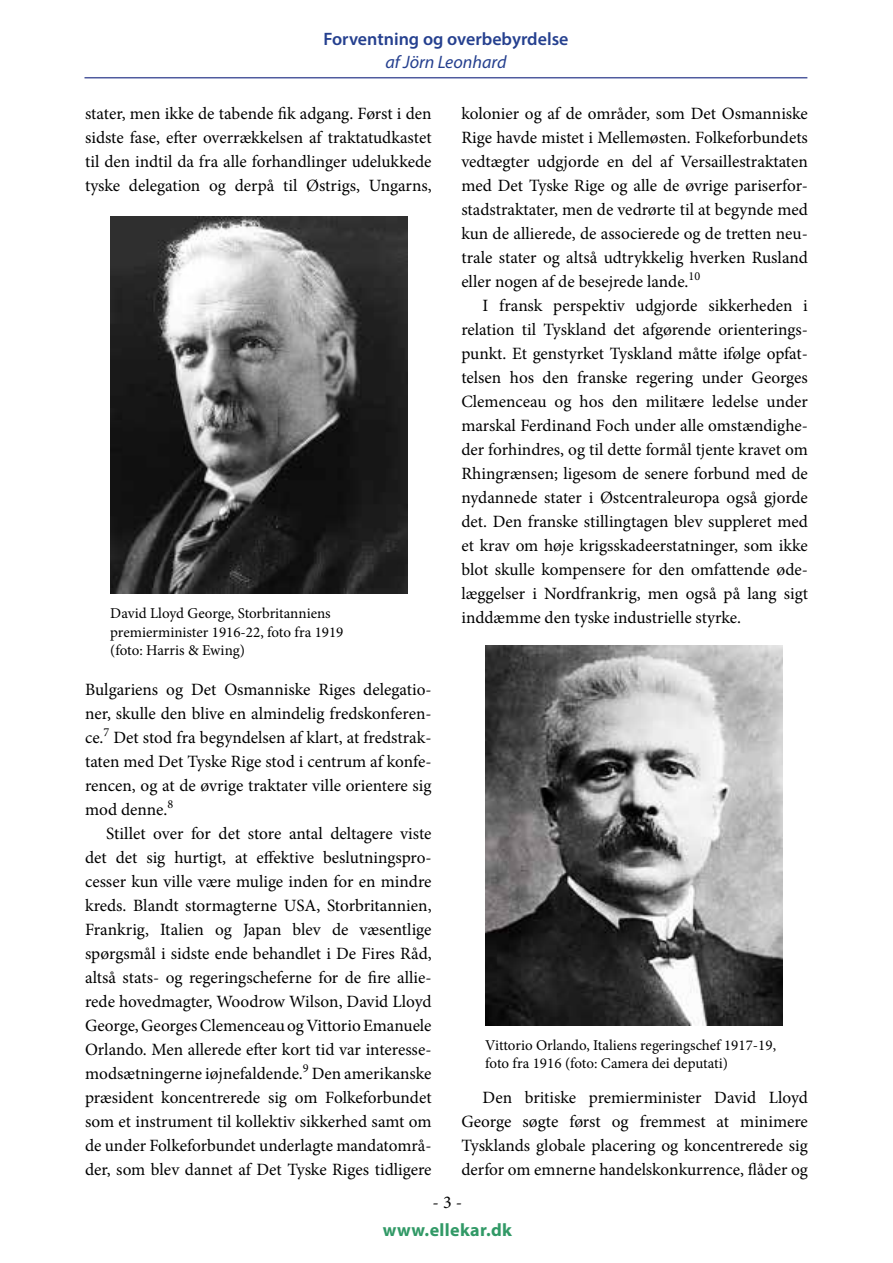
<style>
.page{position:relative;width:893px;height:1263px;background:#fff}
.page>*{position:absolute;margin:0;border:0;box-sizing:border-box;transform-origin:0 0}
.t1{font:600 18px "Myriad Pro";color:#25408f}
.t2{font:italic 18px "Myriad Pro";color:#25408f}
.t3{font:700 18px "Myriad Pro";letter-spacing:.02em;color:#319966}
.t4{font:18px "Minion Pro";color:#000}
.t5{font:17.25px/24px "Minion Pro";color:#000;text-align:justify}
.t6{font:15px/18px "Minion Pro";color:#000}
</style>
<div class="page">
<hr style="left:84px;top:77px;width:723px;height:1px;background:#4f5b9e">
<img style="left:110px;top:217px;width:298px;height:377px">
<img style="left:485px;top:645px;width:298px;height:380px">
<p class="t1" style="left:323px;top:28px;width:246px">Forventning og overbebyrdelse</p>
<p class="t2" style="left:385px;top:51px;width:123px">af Jörn Leonhard</p>
<p class="t5" style="left:85px;top:101px;width:348px">stater, men ikke de tabende fik adgang. Først i den sidste fase, efter overrækkelsen af traktatudkastet til den indtil da fra alle forhandlinger udelukkede tyske delegation og derpå til Østrigs, Ungarns,</p>
<p class="t6" style="left:110px;top:605px;width:235px">David Lloyd George, Storbritanniens premierminister 1916-22, foto fra 1919 (foto: Harris &amp; Ewing)</p>
<p class="t5" style="left:85px;top:677px;width:348px">Bulgariens og Det Osmanniske Riges delegatio&shy;ner, skulle den blive en almindelig fredskonferen&shy;ce.<sup>7</sup> Det stod fra begyndelsen af klart, at fredstrak&shy;taten med Det Tyske Rige stod i centrum af konfe&shy;rencen, og at de øvrige traktater ville orientere sig mod denne.<sup>8</sup></p>
<p class="t5" style="left:85px;top:821px;width:348px;text-indent:21px">Stillet over for det store antal deltagere viste det det sig hurtigt, at effektive beslutningspro&shy;cesser kun ville være mulige inden for en mindre kreds. Blandt stormagterne USA, Storbritannien, Frankrig, Italien og Japan blev de væsentlige spørgsmål i sidste ende behandlet i De Fires Råd, altså stats- og regeringscheferne for de fire allie&shy;rede hovedmagter, Woodrow Wilson, David Lloyd George, Georges Clemenceau og Vittorio Emanuele Orlando. Men allerede efter kort tid var interesse&shy;modsætningerne iøjnefaldende.<sup>9</sup> Den amerikanske præsident koncentrerede sig om Folkeforbundet som et instrument til kollektiv sikkerhed samt om de under Folkeforbundet underlagte mandatområ&shy;der, som blev dannet af Det Tyske Riges tidligere</p>
<p class="t5" style="left:461px;top:101px;width:348px">kolonier og af de områder, som Det Osmanniske Rige havde mistet i Mellemøsten. Folkeforbundets vedtægter udgjorde en del af Versaillestraktaten med Det Tyske Rige og alle de øvrige pariserfor&shy;stadstraktater, men de vedrørte til at begynde med kun de allierede, de associerede og de tretten neu&shy;trale stater og altså udtrykkelig hverken Rusland eller nogen af de besejrede lande.<sup>10</sup></p>
<p class="t5" style="left:461px;top:293px;width:348px;text-indent:21px">I fransk perspektiv udgjorde sikkerheden i relation til Tyskland det afgørende orienterings&shy;punkt. Et genstyrket Tyskland måtte ifølge opfat&shy;telsen hos den franske regering under Georges Clemenceau og hos den militære ledelse under marskal Ferdinand Foch under alle omstændighe&shy;der forhindres, og til dette formål tjente kravet om Rhingrænsen; ligesom de senere forbund med de nydannede stater i Østcentraleuropa også gjorde det. Den franske stillingtagen blev suppleret med et krav om høje krigsskadeerstatninger, som ikke blot skulle kompensere for den omfattende øde&shy;læggelser i Nordfrankrig, men også på lang sigt inddæmme den tyske industrielle styrke.</p>
<p class="t6" style="left:485px;top:1036px;width:292px">Vittorio Orlando, Italiens regeringschef 1917-19, foto fra 1916 (foto: Camera dei deputati)</p>
<p class="t5" style="left:461px;top:1085px;width:348px;text-indent:21px">Den britiske premierminister David Lloyd George søgte først og fremmest at minimere Tysklands globale placering og koncentrerede sig derfor om emnerne handelskonkurrence, flåder og</p>
<p class="t4" style="left:432px;top:1190px;width:31px">- 3 -</p>
<p class="t3" style="left:383px;top:1218px;width:131px">www.ellekar.dk</p>
</div>
